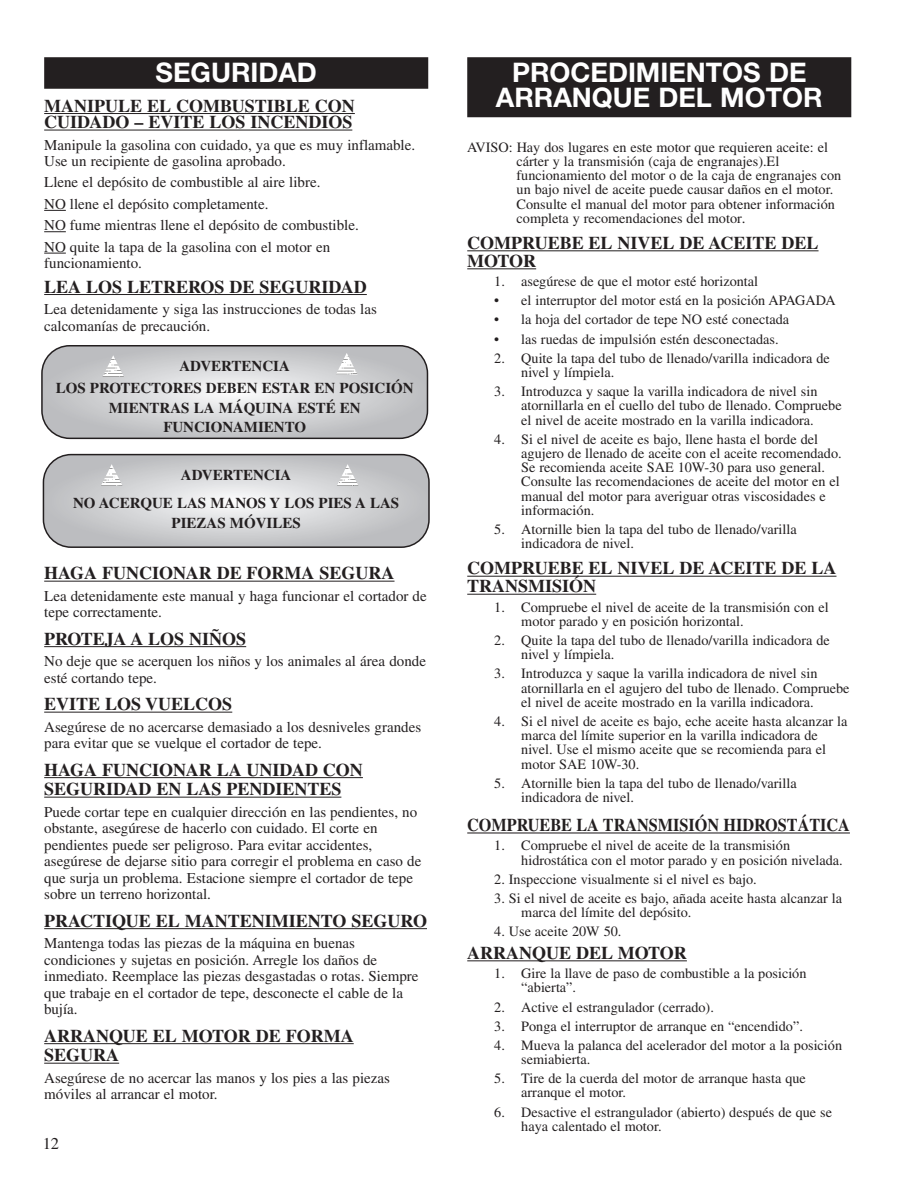
<style>
.page{position:relative;width:921px;height:1193px;background:#fff}
.page>*{position:absolute;margin:0;border:0;box-sizing:border-box;transform-origin:0 0}
.t1{font:700 27px/25.5px "Helvetica Neue";color:#fff;text-align:center}
.t2{font:700 18px/19.5px "Times";color:#231f20}
.t3{font:700 18px "Times";color:#231f20;scale:.9 1}
.t4{font:16.5px "Times";color:#231f20}
.t5{font:15px/16.5px "Times";color:#231f20}
.t6{font:700 15px/22.4px "Times";color:#231f20;text-align:center}
.t7{font:14.25px/14.2px "Times";color:#231f20}
.s1{font-size:15px}
</style>
<div class="page">
<div style="left:44px;top:57px;width:384px;height:32px;background:#231f20"></div>
<hr style="left:44px;top:113px;width:311px;height:1px;background:#231f20">
<hr style="left:44px;top:130px;width:308px;height:1px;background:#231f20">
<svg style="left:44px;top:210px;width:22px;height:1px"></svg>
<svg style="left:44px;top:231px;width:22px;height:1px"></svg>
<svg style="left:44px;top:253px;width:22px;height:1px"></svg>
<hr style="left:44px;top:294px;width:323px;height:1px;background:#231f20">
<hr style="left:44px;top:580px;width:350px;height:1px;background:#231f20">
<hr style="left:44px;top:646px;width:202px;height:1px;background:#231f20">
<hr style="left:44px;top:711px;width:188px;height:1px;background:#231f20">
<hr style="left:44px;top:777px;width:319px;height:1px;background:#231f20">
<hr style="left:44px;top:796px;width:297px;height:1px;background:#231f20">
<hr style="left:44px;top:928px;width:383px;height:1px;background:#231f20">
<hr style="left:44px;top:1043px;width:310px;height:1px;background:#231f20">
<hr style="left:44px;top:1062px;width:75px;height:1px;background:#231f20">
<div style="left:467px;top:57px;width:384px;height:60px;background:#231f20"></div>
<hr style="left:467px;top:250px;width:351px;height:1px;background:#231f20">
<hr style="left:467px;top:268px;width:69px;height:1px;background:#231f20">
<hr style="left:467px;top:575px;width:369px;height:1px;background:#231f20">
<hr style="left:467px;top:593px;width:129px;height:1px;background:#231f20">
<hr style="left:467px;top:832px;width:383px;height:1px;background:#231f20">
<hr style="left:467px;top:960px;width:220px;height:1px;background:#231f20">
<svg style="left:41px;top:345px;width:387px;height:94px;background:#c8c9cb"></svg>
<img style="left:102px;top:355px;width:22px;height:22px">
<img style="left:336px;top:353px;width:22px;height:21px">
<svg style="left:43px;top:454px;width:387px;height:94px;background:#c8c9cb"></svg>
<img style="left:101px;top:464px;width:22px;height:22px">
<img style="left:337px;top:464px;width:21px;height:22px">
<h1 class="t1" style="left:156px;top:62px;width:163px">SEGURIDAD</h1>
<p class="t2" style="left:44px;top:99px;width:312px;line-height:16.5px">MANIPULE EL COMBUSTIBLE CON<br>CUIDADO – EVITE LOS INCENDIOS</p>
<p class="t5" style="left:44px;top:138px;width:372px">Manipule la gasolina con cuidado, ya que es muy inflamable.<br>Use un recipiente de gasolina aprobado.</p>
<p class="t5" style="left:44px;top:173px;width:316px;line-height:21.3px">Llene el depósito de combustible al aire libre.<br>NO llene el depósito completamente.<br>NO fume mientras llene el depósito de combustible.<br>NO quite la tapa de la gasolina con el motor en</p>
<p class="t5" style="left:44px;top:256px;width:99px">funcionamiento.</p>
<p class="t2" style="left:44px;top:279px;width:324px">LEA LOS LETREROS DE SEGURIDAD</p>
<p class="t5" style="left:44px;top:302px;width:334px">Lea detenidamente y siga las instrucciones de todas las calcomanías de precaución.</p>
<p class="t6" style="left:56px;top:356px;width:359px">ADVERTENCIA<br>LOS PROTECTORES DEBEN ESTAR EN POSICIÓN</p>
<p class="t6" style="left:109px;top:399px;width:253px;line-height:19.5px">MIENTRAS LA MÁQUINA ESTÉ EN<br>FUNCIONAMIENTO</p>
<p class="t6" style="left:73px;top:462px;width:328px;line-height:28.5px">ADVERTENCIA<br>NO ACERQUE LAS MANOS Y LOS PIES A LAS</p>
<p class="t6" style="left:172px;top:513px;width:131px">PIEZAS MÓVILES</p>
<p class="t2" style="left:44px;top:565px;width:352px">HAGA FUNCIONAR DE FORMA SEGURA</p>
<p class="t5" style="left:44px;top:589px;width:384px">Lea detenidamente este manual y haga funcionar el cortador de tepe correctamente.</p>
<p class="t2" style="left:44px;top:631px;width:204px">PROTEJA A LOS NIÑOS</p>
<p class="t5" style="left:44px;top:654px;width:383px">No deje que se acerquen los niños y los animales al área donde esté cortando tepe.</p>
<p class="t2" style="left:44px;top:696px;width:190px">EVITE LOS VUELCOS</p>
<p class="t5" style="left:44px;top:720px;width:378px">Asegúrese de no acercarse demasiado a los desniveles grandes para evitar que se vuelque el cortador de tepe.</p>
<p class="t2" style="left:44px;top:761px;width:320px">HAGA FUNCIONAR LA UNIDAD CON<br>SEGURIDAD EN LAS PENDIENTES</p>
<p class="t5" style="left:44px;top:805px;width:379px">Puede cortar tepe en cualquier dirección en las pendientes, no obstante, asegúrese de hacerlo con cuidado. El corte en pendientes puede ser peligroso. Para evitar accidentes, asegúrese de dejarse sitio para corregir el problema en caso de que surja un problema. Estacione siempre el cortador de tepe sobre un terreno horizontal.</p>
<p class="t2" style="left:44px;top:912px;width:384px">PRACTIQUE EL MANTENIMIENTO SEGURO</p>
<p class="t5" style="left:44px;top:936px;width:376px">Mantenga todas las piezas de la máquina en buenas condiciones y sujetas en posición. Arregle los daños de inmediato. Reemplace las piezas desgastadas o rotas. Siempre que trabaje en el cortador de tepe, desconecte el cable de la bujía.</p>
<p class="t2" style="left:44px;top:1027px;width:311px">ARRANQUE EL MOTOR DE FORMA<br>SEGURA</p>
<p class="t5" style="left:44px;top:1070px;width:347px">Asegúrese de no acercar las manos y los pies a las piezas móviles al arrancar el motor.</p>
<p class="t4" style="left:43px;top:1137px;width:18px">12</p>
<h1 class="t1" style="left:496px;top:62px;width:328px">PROCEDIMIENTOS DE<br>ARRANQUE DEL MOTOR</h1>
<p class="t7" style="left:516px;top:141px;width:326px;text-indent:-49px">AVISO: Hay dos lugares en este motor que requieren aceite: el cárter y la transmisión (caja de engranajes).El funcionamiento del motor o de la caja de engranajes con un bajo nivel de aceite puede causar daños en el motor.<br>Consulte el manual del motor para obtener información completa y recomendaciones del motor<span class="s1">.</span></p>
<p class="t2" style="left:467px;top:236px;width:353px;line-height:18px">COMPRUEBE EL NIVEL DE ACEITE DEL<br>MOTOR</p>
<p class="t7" style="left:494px;top:276px;width:265px">1. asegúrese de que el motor esté horizontal</p>
<p class="t7" style="left:494px;top:295px;width:343px">• el interruptor del motor está en la posición APAGADA</p>
<p class="t7" style="left:494px;top:314px;width:296px">• la hoja del cortador de tepe NO esté conectada</p>
<p class="t7" style="left:494px;top:333px;width:286px">• las ruedas de impulsión estén desconectadas.</p>
<p class="t7" style="left:521px;top:352px;width:310px;text-indent:-27px">2. Quite la tapa del tubo de llenado/varilla indicadora de nivel y límpiela.</p>
<p class="t7" style="left:521px;top:385px;width:322px;text-indent:-27px">3. Introduzca y saque la varilla indicadora de nivel sin atornillarla en el cuello del tubo de llenado. Compruebe el nivel de aceite mostrado en la varilla indicadora.</p>
<p class="t7" style="left:521px;top:433px;width:322px;text-indent:-27px">4. Si el nivel de aceite es bajo, llene hasta el borde del agujero de llenado de aceite con el aceite recomendado.<br>Se recomienda aceite SAE 10W-30 para uso general.<br>Consulte las recomendaciones de aceite del motor en el manual del motor para averiguar otras viscosidades e información.</p>
<p class="t7" style="left:521px;top:523px;width:277px;text-indent:-27px">5. Atornille bien la tapa del tubo de llenado/varilla indicadora de nivel.</p>
<p class="t2" style="left:467px;top:561px;width:371px;line-height:18px">COMPRUEBE EL NIVEL DE ACEITE DE LA<br>TRANSMISIÓN</p>
<p class="t7" style="left:521px;top:601px;width:309px;text-indent:-27px">1. Compruebe el nivel de aceite de la transmisión con el motor parado y en posición horizontal.</p>
<p class="t7" style="left:521px;top:634px;width:310px;text-indent:-27px">2. Quite la tapa del tubo de llenado/varilla indicadora de nivel y límpiela.</p>
<p class="t7" style="left:521px;top:668px;width:330px;text-indent:-27px">3. Introduzca y saque la varilla indicadora de nivel sin atornillarla en el agujero del tubo de llenado. Compruebe el nivel de aceite mostrado en la varilla indicadora.</p>
<p class="t7" style="left:521px;top:715px;width:328px;text-indent:-27px">4. Si el nivel de aceite es bajo, eche aceite hasta alcanzar la marca del límite superior en la varilla indicadora de nivel. Use el mismo aceite que se recomienda para el motor SAE 10W-30.</p>
<p class="t7" style="left:521px;top:777px;width:277px;text-indent:-27px">5. Atornille bien la tapa del tubo de llenado/varilla indicadora de nivel.</p>
<p class="t3" style="left:467px;top:819px;width:427px">COMPRUEBE LA TRANSMISIÓN HIDROSTÁTICA</p>
<p class="t7" style="left:521px;top:839px;width:323px;text-indent:-27px">1. Compruebe el nivel de aceite de la transmisión hidrostática con el motor parado y en posición nivelada.</p>
<p class="t7" style="left:494px;top:873px;width:264px">2. Inspeccione visualmente si el nivel es bajo.</p>
<p class="t7" style="left:521px;top:892px;width:322px;text-indent:-27px">3. Si el nivel de aceite es bajo, añada aceite hasta alcanzar la marca del límite del depósito.</p>
<p class="t7" style="left:494px;top:925px;width:129px">4. Use aceite 20W 50.</p>
<p class="t2" style="left:467px;top:945px;width:221px">ARRANQUE DEL MOTOR</p>
<p class="t7" style="left:521px;top:967px;width:287px;text-indent:-27px">1. Gire la llave de paso de combustible a la posición “abierta”.</p>
<p class="t7" style="left:494px;top:1001px;width:221px">2. Active el estrangulador (cerrado).</p>
<p class="t7" style="left:494px;top:1020px;width:310px">3. Ponga el interruptor de arranque en “encendido”.</p>
<p class="t7" style="left:521px;top:1039px;width:322px;text-indent:-27px">4. Mueva la palanca del acelerador del motor a la posición semiabierta.</p>
<p class="t7" style="left:521px;top:1072px;width:286px;text-indent:-27px">5. Tire de la cuerda del motor de arranque hasta que arranque el motor.</p>
<p class="t7" style="left:521px;top:1106px;width:312px;text-indent:-27px">6. Desactive el estrangulador (abierto) después de que se haya calentado el motor.</p>
</div>
